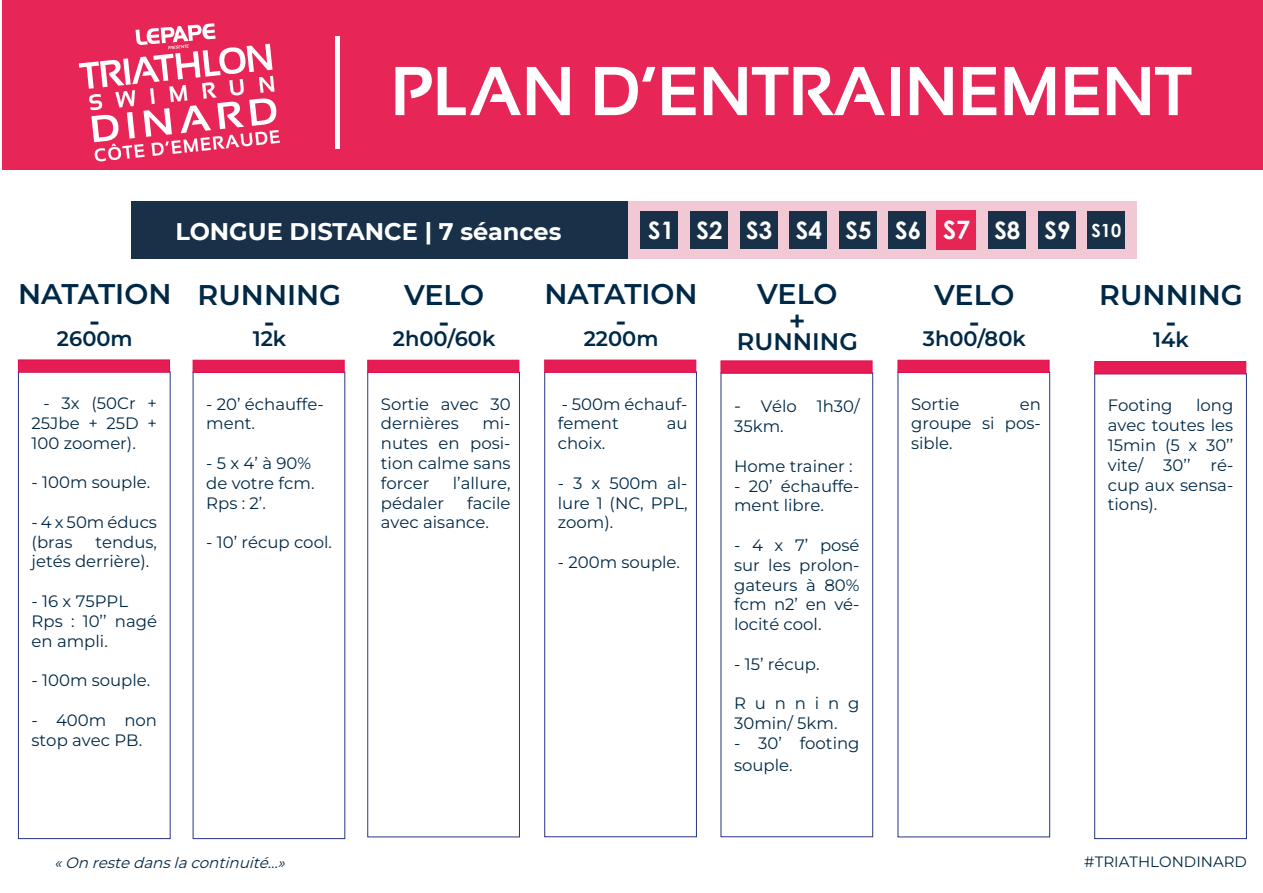
<style>
.page{position:relative;width:1263px;height:893px;background:#fff}
.page>*{position:absolute;margin:0;border:0;box-sizing:border-box;transform-origin:0 0}
.t1{font:700 69px "Sansation";color:#fff}
.t2{font:600 28.5px/27px "Montserrat";color:#002947;text-align:center}
.t3{font:700 25.35px "Century Gothic";color:#fff}
.t4{font:700 24.15px "Century Gothic";color:#fff}
.t5{font:700 24px "Montserrat";color:#fff}
.t6{font:600 24px "Montserrat";color:#002947}
.t7{font:600 21px "Montserrat";color:#002947}
.t8{font:100 16.5px/19.8px "Montserrat";color:#002947}
.t9{font:100 16.5px/19.8px "Montserrat";letter-spacing:.27em;color:#002947}
.t10{font:italic 100 15px "Montserrat";color:#002846}
.t11{font:100 15px "Montserrat";color:#002946}
.s1{font-size:18.15px}
.s2{font-size:18px}
</style>
<div class="page">
<div style="left:2px;top:1px;width:1261px;height:169px;background:#e72556"></div>
<div style="left:131px;top:202px;width:497px;height:57px;background:#183149"></div>
<div style="left:628px;top:202px;width:508px;height:57px;background:#f2c8d4"></div>
<div style="left:641px;top:212px;width:37px;height:37px;background:#183149"></div>
<div style="left:690px;top:212px;width:38px;height:37px;background:#183149"></div>
<div style="left:740px;top:212px;width:37px;height:37px;background:#183149"></div>
<div style="left:789px;top:212px;width:38px;height:37px;background:#183149"></div>
<div style="left:839px;top:212px;width:37px;height:37px;background:#183149"></div>
<div style="left:889px;top:212px;width:37px;height:37px;background:#183149"></div>
<div style="left:988px;top:212px;width:37px;height:37px;background:#183149"></div>
<div style="left:1038px;top:212px;width:37px;height:37px;background:#183149"></div>
<div style="left:1088px;top:212px;width:37px;height:37px;background:#183149"></div>
<svg style="left:79px;top:23px;width:201px;height:139px"></svg>
<div style="left:335px;top:37px;width:5px;height:112px;background:#fff"></div>
<div style="left:18px;top:371px;width:153px;height:468px;border:1px solid #283583"></div>
<div style="left:18px;top:360px;width:152px;height:13px;background:#e61d54;border:1px solid #e10c4a"></div>
<div style="left:193px;top:360px;width:152px;height:13px;background:#e61d54;border:1px solid #e10c4a"></div>
<div style="left:367px;top:372px;width:153px;height:465px;border:1px solid #283583"></div>
<div style="left:367px;top:360px;width:152px;height:13px;background:#e61d54;border:1px solid #e10c4a"></div>
<div style="left:544px;top:371px;width:153px;height:466px;border:1px solid #283583"></div>
<div style="left:544px;top:360px;width:152px;height:13px;background:#e61d54;border:1px solid #e10c4a"></div>
<div style="left:897px;top:372px;width:153px;height:465px;border:1px solid #283583"></div>
<div style="left:897px;top:360px;width:152px;height:13px;background:#e61d54;border:1px solid #e10c4a"></div>
<div style="left:721px;top:372px;width:152px;height:465px;border:1px solid #283583"></div>
<div style="left:721px;top:360px;width:151px;height:13px;background:#e61d54;border:1px solid #e10c4a"></div>
<div style="left:1094px;top:373px;width:153px;height:466px;border:1px solid #283583"></div>
<div style="left:1094px;top:361px;width:152px;height:13px;background:#e61d54;border:1px solid #e10c4a"></div>
<div style="left:937px;top:211px;width:39px;height:39px;background:#e72555"></div>
<h1 class="t1" style="left:390px;top:53px;width:803px">PLAN D’ENTRAINEMENT</h1>
<h3 class="t5" style="left:175px;top:214px;width:388px">LONGUE DISTANCE | 7 séances</h3>
<h3 class="t3" style="left:943px;top:211px;width:29px">S7</h3>
<h3 class="t4" style="left:648px;top:212px;width:474px">S1 S2 S3 S4 S5 S6 S7 S8 S9 <span class="s1">S10</span></h3>
<h2 class="t2" style="left:18px;top:279px;width:155px">NATATION -</h2>
<p class="t7" style="left:57px;top:323px;width:77px">2600m</p>
<h2 class="t2" style="left:198px;top:280px;width:145px">RUNNING -</h2>
<p class="t7" style="left:253px;top:324px;width:35px">12k</p>
<h2 class="t2" style="left:404px;top:280px;width:82px">VELO -</h2>
<p class="t7" style="left:393px;top:324px;width:104px">2h00/60k</p>
<h2 class="t2" style="left:544px;top:279px;width:155px">NATATION -</h2>
<p class="t7" style="left:584px;top:324px;width:76px">2200m</p>
<h2 class="t2" style="left:757px;top:279px;width:82px">VELO +</h2>
<h3 class="t6" style="left:737px;top:324px;width:122px">RUNNING</h3>
<h2 class="t2" style="left:934px;top:280px;width:82px">VELO -</h2>
<p class="t7" style="left:923px;top:324px;width:104px">3h00/80k</p>
<h2 class="t2" style="left:1099px;top:280px;width:145px">RUNNING -</h2>
<p class="t7" style="left:1153px;top:325px;width:37px">14k</p>
<p class="t8" style="left:32px;top:393px;width:127px;text-align:justify;text-indent:12px">- 3x (50Cr + 25Jbe + 25D + 100 zoomer).</p>
<p class="t8" style="left:32px;top:472px;width:120px">- 100m souple.</p>
<p class="t8" style="left:32px;top:512px;width:127px">- 4 x 50m éducs (bras</p>
<p class="t8" style="left:32px;top:531px;width:127px;text-indent:64px">tendus, jetés derrière).</p>
<p class="t8" style="left:32px;top:591px;width:127px">- 16 x 75PPL<br>Rps : 10’’ nagé en ampli.</p>
<p class="t8" style="left:32px;top:670px;width:120px">- 100m souple.</p>
<p class="t8" style="left:32px;top:710px;width:127px">- 400m non stop avec PB.</p>
<p class="t8" style="left:206px;top:393px;width:119px">- 20’ échauffe&shy;ment.</p>
<p class="t8" style="left:206px;top:453px;width:110px">- 5 x 4’ à 90% de votre fcm.<br>Rps : 2’.</p>
<p class="t8" style="left:206px;top:532px;width:127px">- 10’ récup cool.</p>
<p class="t8" style="left:381px;top:393px;width:131px">Sortie avec 30 dernières</p>
<p class="t8" style="left:381px;top:413px;width:131px;text-align:justify;text-indent:101px">mi&shy;nutes en posi&shy;tion calme sans forcer</p>
<p class="t8" style="left:453px;top:473px;width:59px">l’allure,</p>
<p class="t8" style="left:381px;top:492px;width:131px;text-indent:86px">facile avec aisance.</p>
<p class="t8" style="left:381px;top:492px;width:65px">pédaler</p>
<p class="t8" style="left:558px;top:393px;width:131px">- 500m échauf&shy;fement</p>
<p class="t8" style="left:667px;top:413px;width:22px">au</p>
<p class="t8" style="left:558px;top:433px;width:49px">choix.</p>
<p class="t8" style="left:558px;top:472px;width:131px;text-align:justify">- 3 x 500m al&shy;lure 1 (NC, PPL, zoom).</p>
<p class="t8" style="left:558px;top:552px;width:124px">- 200m souple.</p>
<p class="t8" style="left:734px;top:396px;width:127px"><span class="s2">-</span> Vélo 1h30/<br>35km.</p>
<p class="t8" style="left:734px;top:455px;width:120px">Home trainer :</p>
<p class="t8" style="left:734px;top:475px;width:127px">- 20’ échauffe&shy;ment libre.</p>
<p class="t8" style="left:734px;top:535px;width:127px;text-align:justify">- 4 x 7’ posé sur les prolon&shy;gateurs à 80% fcm n2’ en vé&shy;locité cool.</p>
<p class="t8" style="left:734px;top:653px;width:87px">- 15’ récup.</p>
<p class="t9" style="left:734px;top:693px;width:127px">Running<br>30min/ 5km.</p>
<p class="t8" style="left:734px;top:732px;width:127px;line-height:21.6px">- 30’ footing souple.</p>
<p class="t8" style="left:911px;top:393px;width:50px">Sortie</p>
<p class="t8" style="left:911px;top:393px;width:131px;text-align:justify;text-indent:109px">en groupe si pos&shy;sible.</p>
<p class="t8" style="left:1108px;top:395px;width:127px;text-align:justify;text-indent:88px">long avec toutes les 15min (5 x 30’’ vite/ 30’’ ré&shy;cup aux sensa&shy;tions).</p>
<p class="t8" style="left:1108px;top:395px;width:66px">Footing</p>
<p class="t10" style="left:54px;top:853px;width:237px">«On restedanslacontinuité...»</p>
<p class="t11" style="left:1084px;top:852px;width:164px">#TRIATHLONDINARD</p>
</div>
